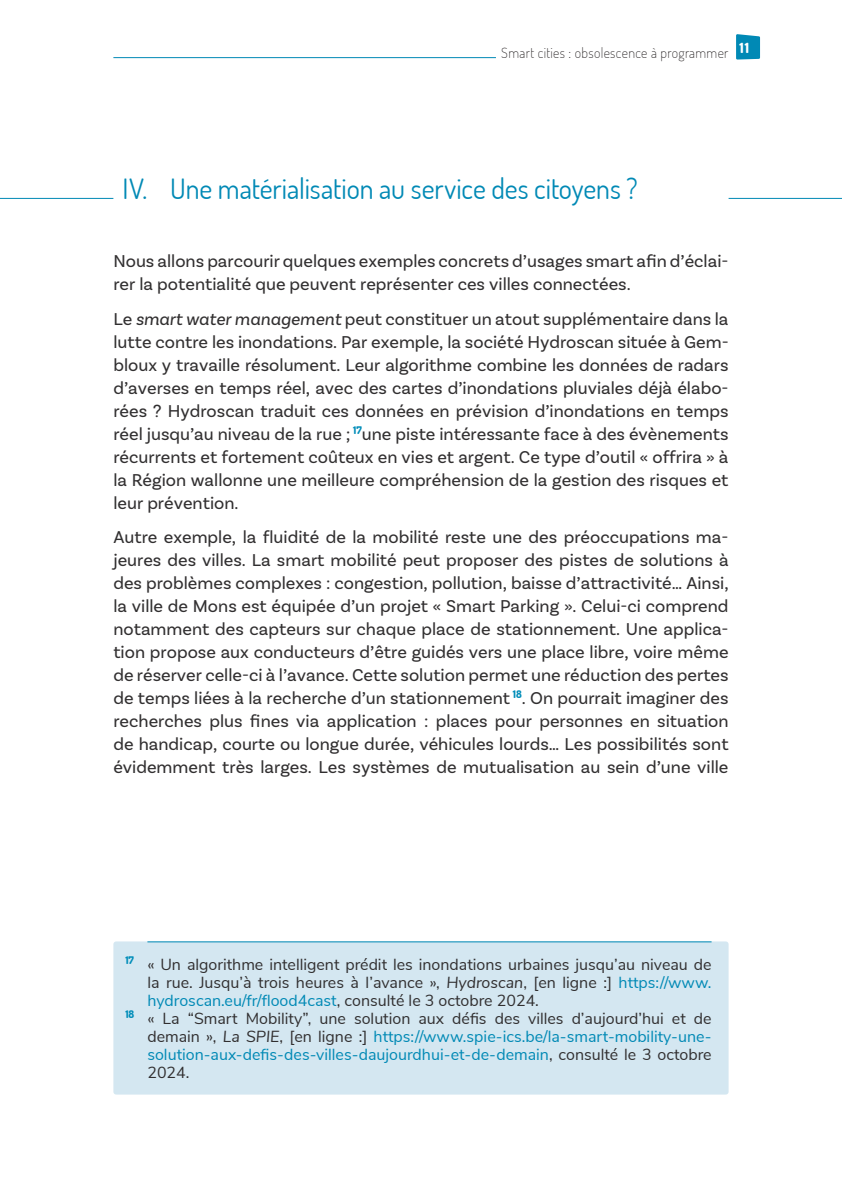
<style>
.page{position:relative;width:842px;height:1191px;background:#fff}
.page>*{position:absolute;margin:0;border:0;box-sizing:border-box;transform-origin:0 0}
.t1{font:28px "Dosis";letter-spacing:-.005em;color:#0089b5}
.t2{font:18px/23px "Basic Sans";color:#312f30;text-align:justify}
.t3{font:16px "Nunito Sans";color:#312f30}
.t4{font:16px "Nunito Sans";color:#0089b5}
.t5{font:200 14px "Dosis";letter-spacing:.025em;color:#231f20}
.s1{font-style:italic}
.s2{color:#0089b5}
.s3{color:#312f30}
.s4{font-style:italic;color:#312f30}
</style>
<div class="page">
<hr style="left:113px;top:57px;width:616px;height:1px;background:#0089b5">
<div style="left:496px;top:52px;width:238px;height:10px;background:#fff"></div>
<svg style="left:736px;top:34px;width:24px;height:26px"></svg>
<div style="left:113px;top:941px;width:616px;height:153px;background:#d4e7f1;border-radius:3px"></div>
<hr style="left:0;top:198px;width:842px;height:1px;background:#0089b5">
<div style="left:113px;top:193px;width:616px;height:8px;background:#fff"></div>
<hr style="left:147px;top:941px;width:564px;height:1px;background:#0089b5">
<p class="t5" style="left:501px;top:43px;width:249px">Smart cities : obsolescence à programmer <sup>11</sup></p>
<h1 class="t1" style="left:123px;top:169px;width:517px">IV. Une matérialisation au service des citoyens ?</h1>
<p class="t2" style="left:113px;top:250px;width:617px">Nous allons parcourir quelques exemples concrets d’usages smart afin d’éclai&shy;rer la potentialité que peuvent représenter ces villes connectées.</p>
<p class="t2" style="left:113px;top:307px;width:617px">Le <span class="s1">smart water management</span> peut constituer un atout supplémentaire dans la lutte contre les inondations. Par exemple, la société Hydroscan située à Gem&shy;bloux y travaille résolument. Leur algorithme combine les données de radars d’averses en temps réel, avec des cartes d’inondations pluviales déjà élabo&shy;rées ? Hydroscan traduit ces données en prévision d’inondations en temps réel jusqu’au niveau de la rue ; <sup>17</sup>une piste intéressante face à des évènements récurrents et fortement coûteux en vies et argent. Ce type d’outil « offrira » à la Région wallonne une meilleure compréhension de la gestion des risques et leur prévention.</p>
<p class="t2" style="left:113px;top:525px;width:617px">Autre exemple, la fluidité de la mobilité reste une des préoccupations ma&shy;jeures des villes. La smart mobilité peut proposer des pistes de solutions à des problèmes complexes : congestion, pollution, baisse d’attractivité… Ainsi, la ville de Mons est équipée d’un projet « Smart Parking ». Celui-ci comprend notamment des capteurs sur chaque place de stationnement. Une applica&shy;tion propose aux conducteurs d’être guidés vers une place libre, voire même de réserver celle-ci à l’avance. Cette solution permet une réduction des pertes de temps liées à la recherche d’un stationnement <sup>18</sup>. On pourrait imaginer des recherches plus fines via application : places pour personnes en situation de handicap, courte ou longue durée, véhicules lourds… Les possibilités sont évidemment très larges. Les systèmes de mutualisation au sein d’une ville</p>
<p class="t3" style="left:125px;top:952px;width:588px"><sup>17</sup> « Un algorithme intelligent prédit les inondations urbaines jusqu’au niveau de</p>
<p class="t3" style="left:147px;top:970px;width:566px">la rue. Jusqu’à trois heures à l’avance », <span class="s1">Hydroscan</span>, [en ligne :] <span class="s2">https://www.</span></p>
<p class="t4" style="left:147px;top:988px;width:393px">hydroscan.eu/fr/flood4cast<span class="s3">, consulté le 3 octobre 2024.</span></p>
<p class="t3" style="left:125px;top:1006px;width:588px"><sup>18</sup> « La “Smart Mobility”, une solution aux défis des villes d’aujourd’hui et de</p>
<p class="t4" style="left:147px;top:1024px;width:566px"><span class="s3">demain »,</span> <span class="s4">La SPIE</span><span class="s3">, [en ligne :]</span> https://www.spie-ics.be/la-smart-mobility-une-</p>
<p class="t4" style="left:147px;top:1042px;width:566px">solution-aux-defis-des-villes-daujourdhui-et-de-demain<span class="s3">, consulté le 3 octobre</span></p>
<p class="t3" style="left:147px;top:1060px;width:44px">2024.</p>
</div>
